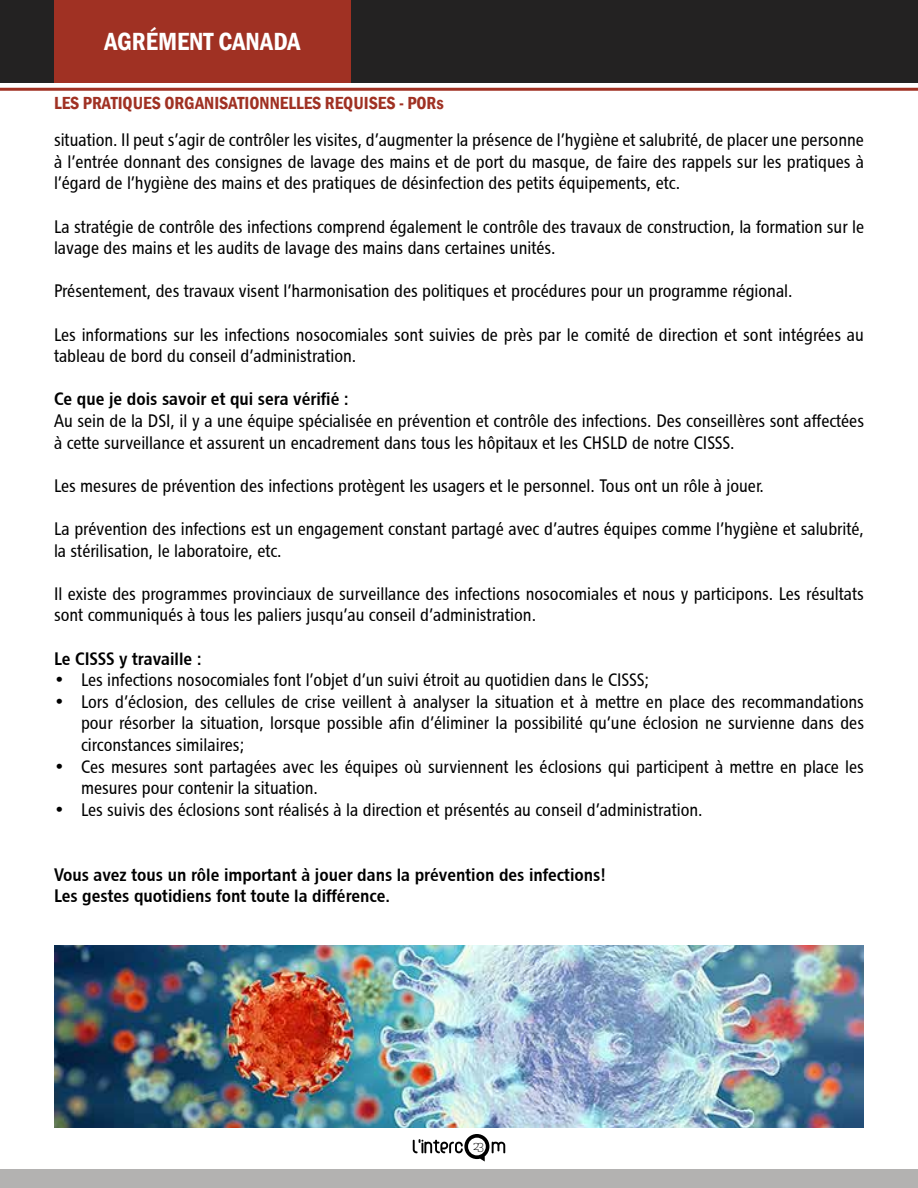
<style>
.page{position:relative;width:918px;height:1188px;background:#fff}
.page>*{position:absolute;margin:0;border:0;box-sizing:border-box;transform-origin:0 0}
.t1{font:600 condensed 25.5px "Franklin Gothic";color:#fff}
.t2{font:18px/21.6px "Chaloult Cond Normal";color:#000}
.t3{font:18px/21.6px "Chaloult Cond Demi Gras Normal";color:#000}
.t4{font:600 condensed 18px "Franklin Gothic";color:#a03123}
.t5{font:300 15px "Klinic Slab";color:#000}
</style>
<div class="page">
<div style="left:0;top:1170px;width:918px;height:18px;background:#b3b2b1"></div>
<div style="left:0;top:0;width:918px;height:82px;background:#232222"></div>
<svg style="left:413px;top:1134px;width:92px;height:28px"></svg>
<div style="left:54px;top:0;width:297px;height:82px;background:#a03123"></div>
<hr style="left:0;top:88px;width:918px;height:3px;background:#a03123">
<img style="left:54px;top:945px;width:810px;height:183px">
<h1 class="t1" style="left:104px;top:24px;width:198px">AGRÉMENT CANADA</h1>
<p class="t4" style="left:54px;top:91px;width:391px">LES PRATIQUES ORGANISATIONNELLES REQUISES - PORs</p>
<p class="t2" style="left:54px;top:129px;width:812px;text-align:justify">situation. Il peut s’agir de contrôler les visites, d’augmenter la présence de l’hygiène et salubrité, de placer une personne à l’entrée donnant des consignes de lavage des mains et de port du masque, de faire des rappels sur les pratiques à l’égard de l’hygiène des mains et des pratiques de désinfection des petits équipements, etc.</p>
<p class="t2" style="left:54px;top:215px;width:812px">La stratégie de contrôle des infections comprend également le contrôle des travaux de construction, la formation sur le lavage des mains et les audits de lavage des mains dans certaines unités.</p>
<p class="t2" style="left:54px;top:280px;width:740px">Présentement, des travaux visent l’harmonisation des politiques et procédures pour un programme régional.</p>
<p class="t2" style="left:54px;top:323px;width:811px">Les informations sur les infections nosocomiales sont suivies de près par le comité de direction et sont intégrées au tableau de bord du conseil d’administration.</p>
<p class="t3" style="left:54px;top:388px;width:297px">Ce que je dois savoir et qui sera vérifié :</p>
<p class="t2" style="left:54px;top:410px;width:812px">Au sein de la DSI, il y a une équipe spécialisée en prévention et contrôle des infections. Des conseillères sont affectées à cette surveillance et assurent un encadrement dans tous les hôpitaux et les CHSLD de notre CISSS.</p>
<p class="t2" style="left:54px;top:474px;width:711px">Les mesures de prévention des infections protègent les usagers et le personnel. Tous ont un rôle à jouer.</p>
<p class="t2" style="left:54px;top:518px;width:811px">La prévention des infections est un engagement constant partagé avec d’autres équipes comme l’hygiène et salubrité, la stérilisation, le laboratoire, etc.</p>
<p class="t2" style="left:54px;top:582px;width:811px">Il existe des programmes provinciaux de surveillance des infections nosocomiales et nous y participons. Les résultats sont communiqués à tous les paliers jusqu’au conseil d’administration.</p>
<p class="t3" style="left:54px;top:647px;width:30px">Le CISSS</p>
<p class="t3" style="left:119px;top:647px;width:84px">y travaille :</p>
<p class="t2" style="left:54px;top:669px;width:597px">• Les infections nosocomiales font l’objet d’un suivi étroit au quotidien dans le CISSS;</p>
<p class="t2" style="left:81px;top:690px;width:785px;text-align:justify;text-indent:-27px">• Lors d’éclosion, des cellules de crise veillent à analyser la situation et à mettre en place des recommandations pour résorber la situation, lorsque possible afin d’éliminer la possibilité qu’une éclosion ne survienne dans des circonstances similaires;</p>
<p class="t2" style="left:81px;top:755px;width:784px;text-indent:-27px">• Ces mesures sont partagées avec les équipes où surviennent les éclosions qui participent à mettre en place les mesures pour contenir la situation.</p>
<p class="t2" style="left:54px;top:798px;width:650px">• Les suivis des éclosions sont réalisés à la direction et présentés au conseil d’administration.</p>
<p class="t3" style="left:54px;top:863px;width:553px">Vous avez tous un rôle important à jouer dans la prévention des infections!<br>Les gestes quotidiens font toute la différence.</p>
<p class="t5" style="left:473px;top:1136px;width:13px">23</p>
</div>
